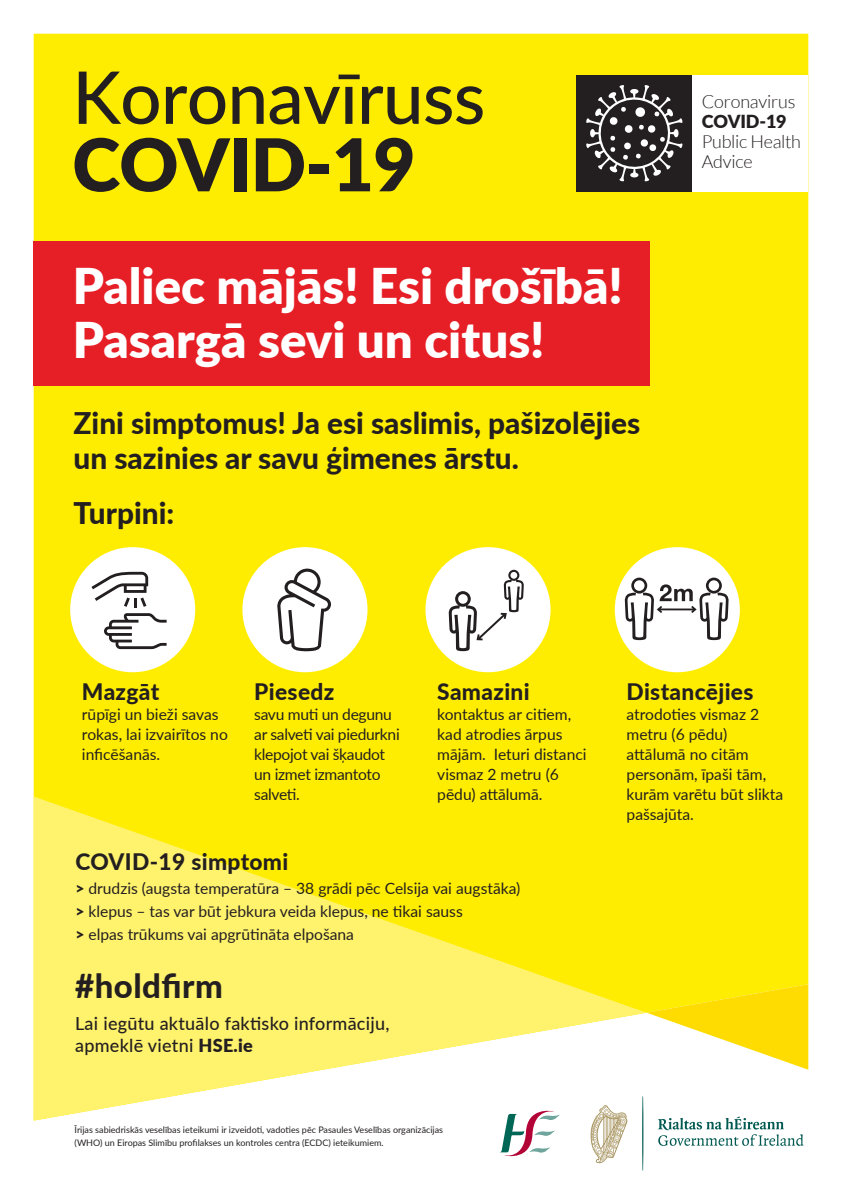
<style>
.page{position:relative;width:842px;height:1191px;background:#fff}
.page>*{position:absolute;margin:0;border:0;box-sizing:border-box;transform-origin:0 0}
.t1{font:500 72.8px "Lato";letter-spacing:-.01em;color:#231f20}
.t2{font:900 72.8px "Lato";letter-spacing:-.01em;color:#231f20}
.t3{font:900 49.2px/54px "Lato";color:#fff}
.t4{font:800 32.9px "Lato";letter-spacing:.015em;color:#231f20}
.t5{font:800 29.8px/35.1px "Lato";color:#231f20}
.t6{font:800 22.7px "Lato";letter-spacing:.015em;color:#231f20}
.t7{font:500 18px/22px "Lato";letter-spacing:.015em;color:#231f20}
.t8{font:300 18px/20px "Lato";letter-spacing:-.01em;color:#231f20}
.t9{font:900 18px "Lato";letter-spacing:-.01em;color:#231f20}
.t10{font:15.6px/19.9px "Lato";color:#231f20}
.t11{font:15.6px/19.9px "Lato";letter-spacing:-.02em;color:#231f20}
.t12{font:9px/13px "Lato";color:#231f20}
.s1{font-weight:900}
</style>
<div class="page">
<div style="left:34px;top:34px;width:774px;height:1036px;background:#ffed01"></div>
<svg style="left:34px;top:796px;width:613px;height:324px;fill:#fff26c"></svg>
<svg style="left:647px;top:984px;width:161px;height:85px"></svg>
<svg style="left:500px;top:1107px;width:60px;height:50px"></svg>
<svg style="left:658px;top:1116px;width:145px;height:30px"></svg>
<svg style="left:642px;top:1096px;width:1px;height:74px"></svg>
<svg style="left:590px;top:1105px;width:37px;height:58px"></svg>
<div style="left:576px;top:75px;width:116px;height:116px;background:#231f20"></div>
<div style="left:692px;top:75px;width:116px;height:116px;background:#fff"></div>
<svg style="left:586px;top:85px;width:96px;height:96px"></svg>
<div style="left:34px;top:242px;width:616px;height:144px;background:#e61e25"></div>
<div style="left:70px;top:547px;width:125px;height:125px;background:#fff;border-radius:50%"></div>
<svg style="left:91px;top:572px;width:76px;height:77px"></svg>
<div style="left:242px;top:547px;width:125px;height:125px;background:#fff;border-radius:50%"></div>
<svg style="left:277px;top:568px;width:54px;height:83px"></svg>
<div style="left:615px;top:547px;width:125px;height:125px;background:#fff;border-radius:50%"></div>
<svg style="left:625px;top:577px;width:104px;height:63px"></svg>
<div style="left:425px;top:547px;width:125px;height:125px;background:#fff;border-radius:50%"></div>
<svg style="left:449px;top:570px;width:75px;height:81px"></svg>
<h1 class="t1" style="left:72px;top:45px;width:414px">Koronavīruss</h1>
<h1 class="t2" style="left:72px;top:110px;width:345px">COVID-19</h1>
<h2 class="t3" style="left:73px;top:257px;width:552px">Paliec mājās! Esi drošībā!<br>Pasargā sevi un citus!</h2>
<h3 class="t5" style="left:74px;top:404px;width:568px">Zini simptomus! Ja esi saslimis, pašizolējies un sazinies ar savu ģimenes ārstu.</h3>
<h3 class="t5" style="left:74px;top:494px;width:102px">Turpini:</h3>
<p class="t8" style="left:702px;top:92px;width:95px">Coronavirus</p>
<p class="t9" style="left:702px;top:108px;width:86px">COVID-19</p>
<p class="t8" style="left:702px;top:132px;width:101px">Public Health<br>Advice</p>
<h3 class="t6" style="left:82px;top:675px;width:79px">Mazgāt</h3>
<p class="t10" style="left:82px;top:703px;width:147px">rūpīgi un bieži savas rokas, lai izvairītos no inficēšanās.</p>
<h3 class="t6" style="left:254px;top:675px;width:82px">Piesedz</h3>
<p class="t11" style="left:254px;top:703px;width:147px">savu muti un degunu ar salveti vai piedurkni klepojot vai šķaudot un izmet izmantoto salveti.</p>
<h3 class="t6" style="left:437px;top:675px;width:94px">Samazini</h3>
<p class="t10" style="left:437px;top:703px;width:151px">kontaktus ar citiem, kad atrodies ārpus mājām. Ieturi distanci vismaz 2 metru (6 pēdu) attālumā.</p>
<h3 class="t6" style="left:75px;top:845px;width:214px">COVID-19 simptomi</h3>
<p class="t10" style="left:75px;top:875px;width:446px;line-height:23.3px"><span class="s1">&gt;</span> drudzis (augsta temperatūra – 38 grādi pēc Celsija vai augstāka) <span class="s1">&gt;</span> klepus – tas var būt jebkura veida klepus, ne tikai sauss<br><span class="s1">&gt;</span> elpas trūkums vai apgrūtināta elpošana</p>
<h3 class="t4" style="left:75px;top:961px;width:149px">#holdfirm</h3>
<p class="t7" style="left:75px;top:1011px;width:316px">Lai iegūtu aktuālo faktisko informāciju, apmeklē vietni <span class="s1">HSE.ie</span></p>
<p class="t12" style="left:75px;top:1122px;width:370px">Īrijas sabiedriskās veselības ieteikumi ir izveidoti, vadoties pēc Pasaules Veselības organizācijas (WHO) un Eiropas Slimību profilakses un kontroles centra (ECDC) ieteikumiem.</p>
<h3 class="t6" style="left:627px;top:675px;width:128px">Distancējies</h3>
<p class="t10" style="left:627px;top:703px;width:158px">atrodoties vismaz 2 metru (6 pēdu) attālumā no citām personām, īpaši tām, kurām varētu būt slikta pašsajūta.</p>
</div>
